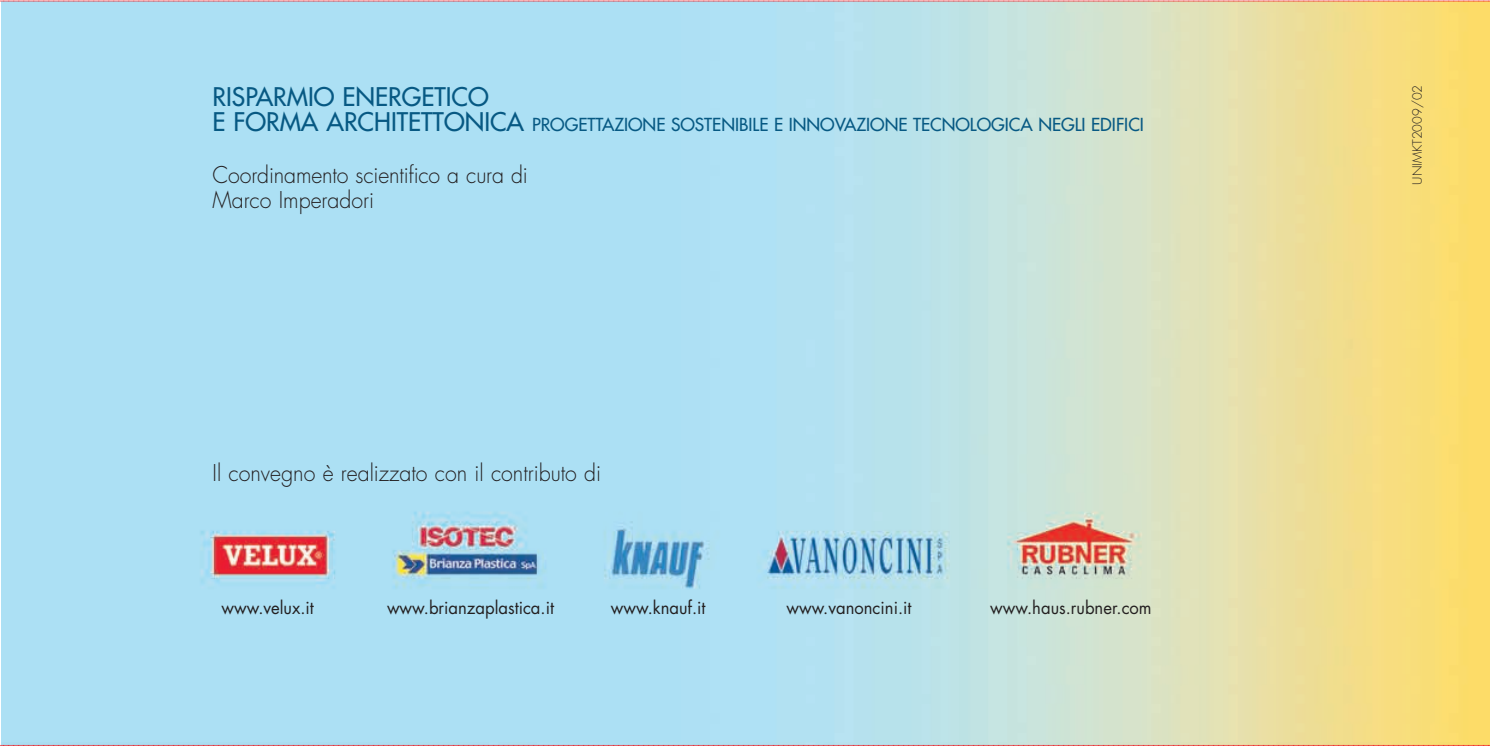
<style>
.page{position:relative;width:1490px;height:746px;background:#fff}
.page>*{position:absolute;margin:0;border:0;box-sizing:border-box;transform-origin:0 0}
.t1{font:25px "Futura";color:#075983}
.t2{font:300 22.5px/25px "Futura";color:#231f20;scale:.95 1}
.t3{font:17.5px "Futura";color:#231f20;scale:.95 1}
.t4{font:17.5px "Futura";color:#075983}
.t5{font:300 12.5px "Futura";color:#231f20}
.s1{font-size:25px}
</style>
<div class="page">
<img style="left:2px;top:2px;width:1488px;height:743px">
<svg style="left:0;top:745px;width:1490px;height:1px"></svg>
<svg style="left:0;top:1px;width:1490px;height:1px"></svg>
<p class="t1" style="left:213px;top:84px;width:278px">RISPARMIO ENERGETICO</p>
<p class="t4" style="left:213px;top:115px;width:933px"><span class="s1">E FORMA ARCHITETTONICA</span> PROGETTAZIONE SOSTENIBILE E INNOVAZIONE TECNOLOGICA NEGLI EDIFICI</p>
<p class="t2" style="left:213px;top:164px;width:333px">Coordinamento scientifico a cura di<br>Marco Imperadori</p>
<p class="t2" style="left:213px;top:462px;width:411px">Il convegno è realizzato con il contributo di</p>
<p class="t3" style="left:221px;top:599px;width:99px">www.velux.it</p>
<p class="t3" style="left:387px;top:599px;width:177px">www.brianzaplastica.it</p>
<p class="t3" style="left:611px;top:599px;width:101px">www.knauf.it</p>
<p class="t3" style="left:786px;top:599px;width:133px">www.vanoncini.it</p>
<p class="t3" style="left:990px;top:599px;width:171px">www.haus.rubner.com</p>
<p class="t5" style="left:1411px;top:185px;width:101px;rotate:-90deg">UNIMKT2009/02</p>
</div>
